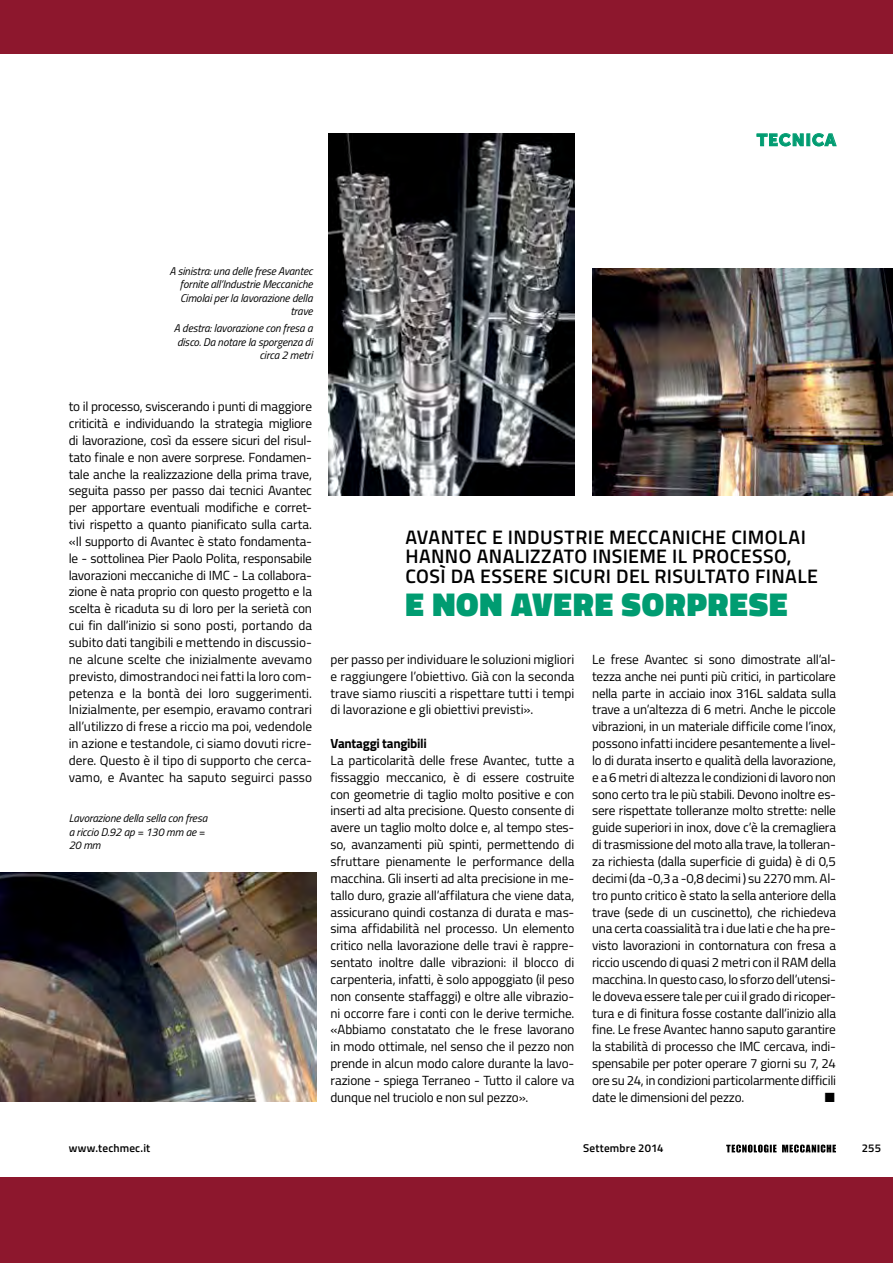
<style>
.page{position:relative;width:893px;height:1263px;background:#fff}
.page>*{position:absolute;margin:0;border:0;box-sizing:border-box;transform-origin:0 0}
.t1{font:900 33.45px "Titillium";letter-spacing:.03em;color:#009c71}
.t2{font:600 19.5px/19.5px "Titillium";letter-spacing:.02em;color:#000}
.t3{font:16.8px "Museo Sans 900";letter-spacing:.05em;color:#009c71}
.t4{font:13.2px/16.8px "Titillium";letter-spacing:-.01em;color:#000;text-align:justify}
.t5{font:13.2px "Zapf Dingbats Std";color:#000}
.t6{font:600 11.25px "Titillium";letter-spacing:.01em;color:#000}
.t7{font:italic 11.1px/13.4px "Titillium";letter-spacing:-.01em;color:#000;text-align:right}
.s1{font-weight:700}
</style>
<div class="page">
<svg style="left:726px;top:1144px;width:110px;height:8px"></svg>
<svg style="left:756px;top:133px;width:48px;height:14px"></svg>
<svg style="left:812px;top:133px;width:25px;height:14px"></svg>
<img style="left:0;top:873px;width:316px;height:229px">
<img style="left:328px;top:133px;width:246px;height:362px">
<img style="left:592px;top:268px;width:301px;height:227px">
<div style="left:0;top:1178px;width:893px;height:85px;background:#8d172d"></div>
<div style="left:0;top:0;width:893px;height:53px;background:#8d172d"></div>
<p class="t3" style="left:757px;top:130px;width:81px">TECNICA</p>
<p class="t7" style="left:169px;top:264px;width:145px">A sinistra: una delle frese Avantec fornite all’Industrie Meccaniche<br>Cimolai per la lavorazione della trave</p>
<p class="t7" style="left:174px;top:321px;width:140px">A destra: lavorazione con fresa a disco. Da notare la sporgenza di circa 2 metri</p>
<p class="t4" style="left:69px;top:397px;width:245px">to il processo, sviscerando i punti di maggiore criticità e individuando la strategia migliore di lavorazione, così da essere sicuri del risul&shy;tato finale e non avere sorprese. Fondamen&shy;tale anche la realizzazione della prima trave, seguita passo per passo dai tecnici Avantec per apportare eventuali modifiche e corret&shy;tivi rispetto a quanto pianificato sulla carta. «Il supporto di Avantec è stato fondamenta&shy;le - sottolinea Pier Paolo Polita, responsabile lavorazioni meccaniche di IMC - La collabora&shy;zione è nata proprio con questo progetto e la scelta è ricaduta su di loro per la serietà con cui fin dall’inizio si sono posti, portando da subito dati tangibili e mettendo in discussio&shy;ne alcune scelte che inizialmente avevamo previsto, dimostrandoci nei fatti la loro com&shy;petenza e la bontà dei loro suggerimenti.<br>Inizialmente, per esempio, eravamo contrari all’utilizzo di frese a riccio ma poi, vedendole in azione e testandole, ci siamo dovuti ricre&shy;dere. Questo è il tipo di supporto che cerca&shy;vamo, e Avantec ha saputo seguirci passo</p>
<p class="t7" style="left:69px;top:811px;width:140px;text-align:left">Lavorazione della sella con fresa a riccio D.92 ap = 130 mm ae =<br>20 mm</p>
<p class="t2" style="left:405px;top:526px;width:414px">AVANTEC E INDUSTRIE MECCANICHE CIMOLAI<br>HANNO ANALIZZATO INSIEME IL PROCESSO,<br>COSÌ DA ESSERE SICURI DEL RISULTATO FINALE</p>
<p class="t1" style="left:405px;top:580px;width:384px">E NON AVERE SORPRESE</p>
<p class="t4" style="left:330px;top:650px;width:245px">per passo per individuare le soluzioni migliori e raggiungere l’obiettivo. Già con la seconda trave siamo riusciti a rispettare tutti i tempi di lavorazione e gli obiettivi previsti».</p>
<p class="t4" style="left:330px;top:734px;width:245px;text-align:left"><span class="s1">Vantaggi tangibili<br></span>La particolarità delle frese Avantec, tutte a fissaggio meccanico, è di essere costruite con geometrie di taglio molto positive e con inserti ad alta precisione. Questo consente di avere un taglio molto dolce e, al tempo stes&shy;so, avanzamenti più spinti, permettendo di sfruttare pienamente le performance della macchina. Gli inserti ad alta precisione in me&shy;tallo duro, grazie all’affilatura che viene data, assicurano quindi costanza di durata e mas&shy;sima affidabilità nel processo. Un elemento critico nella lavorazione delle travi è rappre&shy;sentato inoltre dalle vibrazioni: il blocco di carpenteria, infatti, è solo appoggiato (il peso non consente staffaggi) e oltre alle vibrazio&shy;ni occorre fare i conti con le derive termiche. «Abbiamo constatato che le frese lavorano in modo ottimale, nel senso che il pezzo non prende in alcun modo calore durante la lavo&shy;razione - spiega Terraneo - Tutto il calore va dunque nel truciolo e non sul pezzo».</p>
<p class="t4" style="left:592px;top:650px;width:245px">Le frese Avantec si sono dimostrate all’al&shy;tezza anche nei punti più critici, in particolare nella parte in acciaio inox 316L saldata sulla trave a un’altezza di 6 metri. Anche le piccole vibrazioni, in un materiale difficile come l’inox, possono infatti incidere pesantemente a livel&shy;lo di durata inserto e qualità della lavorazione, e a 6 metri di altezza le condizioni di lavoro non sono certo tra le più stabili. Devono inoltre es&shy;sere rispettate tolleranze molto strette: nelle guide superiori in inox, dove c’è la cremagliera di trasmissione del moto alla trave, la tolleran&shy;za richiesta (dalla superficie di guida) è di 0,5 decimi (da -0,3 a -0,8 decimi ) su 2270 mm. Al&shy;tro punto critico è stato la sella anteriore della trave (sede di un cuscinetto), che richiedeva una certa coassialità tra i due lati e che ha pre&shy;visto lavorazioni in contornatura con fresa a riccio uscendo di quasi 2 metri con il RAM della macchina. In questo caso, lo sforzo dell’utensi&shy;le doveva essere tale per cui il grado di ricoper&shy;tura e di finitura fosse costante dall’inizio alla fine. Le frese Avantec hanno saputo garantire la stabilità di processo che IMC cercava, indi&shy;spensabile per poter operare 7 giorni su 7, 24 ore su 24, in condizioni particolarmente difficili date le dimensioni del pezzo.</p>
<p class="t5" style="left:825px;top:1091px;width:12px">■</p>
<p class="t6" style="left:69px;top:1140px;width:83px">WWW.TECHMEC.IT</p>
<p class="t6" style="left:583px;top:1140px;width:82px">SETTEMBRE 2014</p>
<p class="t6" style="left:862px;top:1140px;width:21px">255</p>
</div>
